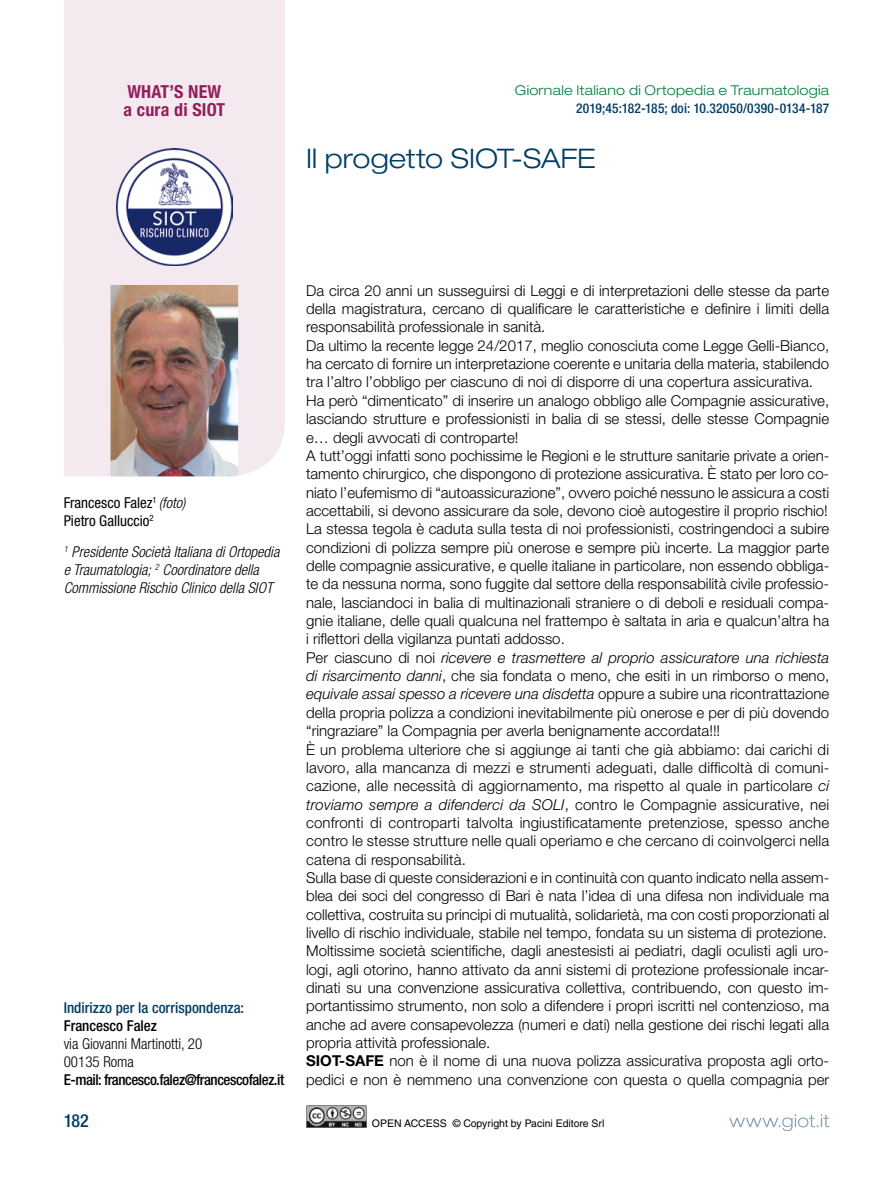
<style>
.page{position:relative;width:893px;height:1191px;background:#fff}
.page>*{position:absolute;margin:0;border:0;box-sizing:border-box;transform-origin:0 0}
.t1{font:300 expanded 27px "Helvetica Neue LT Std";color:#003e64}
.t2{font:700 condensed 18px/18px "Helvetica Neue LT Std";letter-spacing:.01em;color:#941f5e}
.t3{font:500 condensed 18px "Helvetica Neue LT Std";color:#003e64}
.t4{font:300 15px/18.3px "Helvetica Neue LT Std";color:#000}
.t5{font:italic 300 condensed 15px/18px "Helvetica Neue LT Std";color:#000}
.t6{font:500 condensed 15px "Helvetica Neue LT Std";letter-spacing:-.03em;color:#000}
.t7{font:condensed 15px/18px "Helvetica Neue LT Std";color:#000}
.t8{font:300 condensed 15px/18px "Helvetica Neue LT Std";color:#000}
.t9{font:500 condensed 15px "Helvetica Neue LT Std";color:#003e64}
.t10{font:500 condensed 15px "Helvetica Neue LT Std";color:#000}
.t11{font:500 condensed 13.5px "Helvetica Neue LT Std";letter-spacing:.015em;color:#003e64}
.t12{font:300 expanded 13.5px "Helvetica Neue LT Std";letter-spacing:.02em;color:#007f3e}
.t13{font:10.5px "Helvetica LT Std";color:#000}
.s1{font-weight:300;font-style:italic}
.s2{font-style:italic}
.s3{font-weight:700}
</style>
<div class="page">
<svg style="left:729px;top:1114px;width:100px;height:17px"></svg>
<div style="left:64px;top:0;width:221px;height:285px;background:#f3e9ee"></div>
<div style="left:64px;top:285px;width:221px;height:191px;background:#f3e9ee"></div>
<img style="left:111px;top:285px;width:127px;height:191px">
<img style="left:306px;top:1106px;width:60px;height:21px">
<img style="left:116px;top:149px;width:117px;height:116px">
<p class="t2" style="left:124px;top:82px;width:103px">WHAT’S NEW a cura di SIOT</p>
<p class="t12" style="left:515px;top:82px;width:316px">Giornale Italiano di Ortopedia e Traumatologia</p>
<p class="t11" style="left:576px;top:100px;width:255px">2019;45:182-185; doi: 10.32050/0390-0134-187</p>
<h1 class="t1" style="left:306px;top:142px;width:291px">Il progetto SIOT-SAFE</h1>
<p class="t7" style="left:64px;top:494px;width:123px">Francesco Falez<sup>1</sup> <span class="s1">(foto)<br></span>Pietro Galluccio<sup>2</sup></p>
<p class="t5" style="left:64px;top:543px;width:217px"><sup>1</sup> Presidente Società Italiana di Ortopedia e Traumatologia; <sup>2</sup> Coordinatore della<br>Commissione Rischio Clinico della SIOT</p>
<p class="t9" style="left:64px;top:998px;width:182px">Indirizzo per la corrispondenza:</p>
<p class="t10" style="left:64px;top:1016px;width:95px">Francesco Falez</p>
<p class="t8" style="left:64px;top:1034px;width:140px">via Giovanni Martinotti, 20<br>00135 Roma</p>
<p class="t6" style="left:64px;top:1070px;width:222px">E-mail: francesco.falez@francescofalez.it</p>
<p class="t3" style="left:64px;top:1110px;width:27px">182</p>
<p class="t4" style="left:306px;top:281px;width:525px">Da circa 20 anni un susseguirsi di Leggi e di interpretazioni delle stesse da parte della magistratura, cercano di qualificare le caratteristiche e definire i limiti della responsabilità professionale in sanità.<br>Da ultimo la recente legge 24/2017, meglio conosciuta come Legge Gelli-Bianco, ha cercato di fornire un interpretazione coerente e unitaria della materia, stabilendo tra l’altro l’obbligo per ciascuno di noi di disporre di una copertura assicurativa.<br>Ha però “dimenticato” di inserire un analogo obbligo alle Compagnie assicurative, lasciando strutture e professionisti in balia di se stessi, delle stesse Compagnie e… degli avvocati di controparte!<br>A tutt’oggi infatti sono pochissime le Regioni e le strutture sanitarie private a orien&shy;tamento chirurgico, che dispongono di protezione assicurativa. È stato per loro co&shy;niato l’eufemismo di “autoassicurazione”, ovvero poiché nessuno le assicura a costi accettabili, si devono assicurare da sole, devono cioè autogestire il proprio rischio!<br>La stessa tegola è caduta sulla testa di noi professionisti, costringendoci a subire condizioni di polizza sempre più onerose e sempre più incerte. La maggior parte delle compagnie assicurative, e quelle italiane in particolare, non essendo obbliga&shy;te da nessuna norma, sono fuggite dal settore della responsabilità civile professio&shy;nale, lasciandoci in balia di multinazionali straniere o di deboli e residuali compa&shy;gnie italiane, delle quali qualcuna nel frattempo è saltata in aria e qualcun’altra ha i riflettori della vigilanza puntati addosso.<br>Per ciascuno di noi <span class="s2">ricevere e trasmettere al proprio assicuratore una richiesta di risarcimento danni</span>, che sia fondata o meno, che esiti in un rimborso o meno, <span class="s2">equivale assai spesso a ricevere una disdetta</span> oppure a subire una ricontrattazione della propria polizza a condizioni inevitabilmente più onerose e per di più dovendo “ringraziare” la Compagnia per averla benignamente accordata!!!<br>È un problema ulteriore che si aggiunge ai tanti che già abbiamo: dai carichi di lavoro, alla mancanza di mezzi e strumenti adeguati, dalle difficoltà di comuni&shy;cazione, alle necessità di aggiornamento, ma rispetto al quale in particolare <span class="s2">ci troviamo sempre a difenderci da SOLI</span>, contro le Compagnie assicurative, nei confronti di controparti talvolta ingiustificatamente pretenziose, spesso anche contro le stesse strutture nelle quali operiamo e che cercano di coinvolgerci nella catena di responsabilità.<br>Sulla base di queste considerazioni e in continuità con quanto indicato nella assem&shy;blea dei soci del congresso di Bari è nata l’idea di una difesa non individuale ma collettiva, costruita su principi di mutualità, solidarietà, ma con costi proporzionati al livello di rischio individuale, stabile nel tempo, fondata su un sistema di protezione.<br>Moltissime società scientifiche, dagli anestesisti ai pediatri, dagli oculisti agli uro&shy;logi, agli otorino, hanno attivato da anni sistemi di protezione professionale incar&shy;dinati su una convenzione assicurativa collettiva, contribuendo, con questo im&shy;portantissimo strumento, non solo a difendere i propri iscritti nel contenzioso, ma anche ad avere consapevolezza (numeri e dati) nella gestione dei rischi legati alla propria attività professionale.<br><span class="s3">SIOT-SAFE</span> non è il nome di una nuova polizza assicurativa proposta agli orto&shy;pedici e non è nemmeno una convenzione con questa o quella compagnia per</p>
<p class="t13" style="left:372px;top:1117px;width:234px">OPEN ACCESS © Copyright by Pacini Editore Srl</p>
</div>
